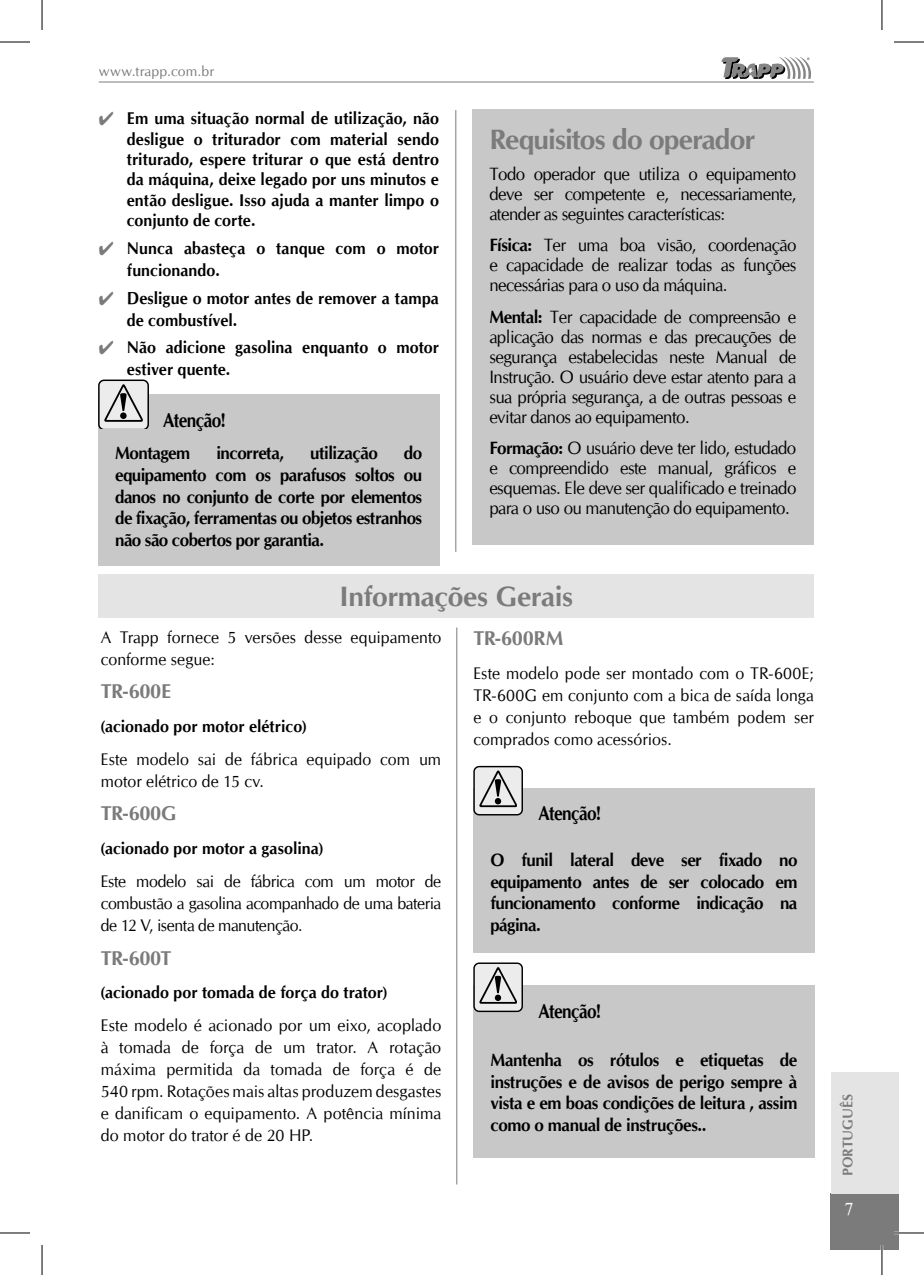
<style>
.page{position:relative;width:924px;height:1275px;background:#fff}
.page>*{position:absolute;margin:0;border:0;box-sizing:border-box;transform-origin:0 0}
.t1{font:700 28px "CG Omega";letter-spacing:-.02em;color:#7b7b7b}
.t2{font:700 20.2px "CG Omega";letter-spacing:-.03em;color:#000;scale:.85 1}
.t3{font:700 20px "CG Omega";letter-spacing:-.02em;color:#7b7b7b}
.t4{font:18px "Times New Roman";color:#fff}
.t5{font:17.8px/20px "CG Omega";letter-spacing:-.03em;color:#000;text-align:justify;scale:.95 1}
.t6{font:700 17.8px/21.6px "CG Omega";letter-spacing:-.03em;color:#000;text-align:justify;scale:.95 1}
.t7{font:700 17px/20.4px "CG Omega";letter-spacing:.005em;color:#000;scale:.94 1}
.t8{font:16.8px/22px "CG Omega";letter-spacing:.005em;color:#000;scale:.95 1}
.t9{font:16.8px/22px "CG Omega";letter-spacing:.005em;color:#000;text-align:justify;scale:.96 1}
.t10{font:700 16.8px "CG Omega";letter-spacing:.005em;color:#000;scale:.95 1}
.t11{font:14px "CG Omega";letter-spacing:.015em;color:#7a7a7a}
.t12{font:700 14px "CG Omega";color:#7b7b7b}
.s1{font-weight:700}
</style>
<div class="page">
<div style="left:830px;top:1193px;width:68px;height:57px;background:#7b7b7b"></div>
<div style="left:830px;top:1071px;width:68px;height:122px;background:#e4e4e4"></div>
<hr style="left:99px;top:82px;width:714px;height:1px;background:#7b7b7b">
<svg style="left:721px;top:57px;width:89px;height:22px"></svg>
<hr style="left:455px;top:110px;width:1px;height:442px;background:#7b7b7b">
<div style="left:472px;top:109px;width:341px;height:435px;background:#c8c8c8"></div>
<div style="left:98px;top:394px;width:341px;height:171px;background:#c8c8c8"></div>
<svg style="left:98px;top:379px;width:51px;height:50px;background:#b9b9b9"></svg>
<div style="left:99px;top:574px;width:714px;height:43px;background:#e4e4e4"></div>
<hr style="left:456px;top:627px;width:1px;height:557px;background:#7b7b7b">
<div style="left:473px;top:787px;width:341px;height:165px;background:#c8c8c8"></div>
<div style="left:474px;top:766px;width:48px;height:48px;background:#ececec;border-radius:5px"></div>
<div style="left:473px;top:766px;width:49px;height:49px;border:1px solid #000;border-radius:5px"></div>
<svg style="left:479px;top:770px;width:38px;height:38px"></svg>
<div style="left:473px;top:985px;width:341px;height:173px;background:#c8c8c8"></div>
<div style="left:474px;top:963px;width:48px;height:48px;background:#ececec;border-radius:5px"></div>
<div style="left:473px;top:962px;width:49px;height:50px;border:1px solid #000;border-radius:5px"></div>
<svg style="left:479px;top:967px;width:38px;height:37px"></svg>
<hr style="left:893px;top:1231px;width:30px;height:3px;background:#fff">
<hr style="left:880px;top:1245px;width:2px;height:30px;background:#fff">
<hr style="left:0;top:42px;width:30px;height:1px;background:#000">
<hr style="left:893px;top:42px;width:30px;height:1px;background:#000">
<hr style="left:0;top:1232px;width:30px;height:1px;background:#000">
<hr style="left:893px;top:1232px;width:30px;height:1px;background:#000">
<hr style="left:42px;top:0;width:1px;height:30px;background:#000">
<hr style="left:42px;top:1245px;width:1px;height:30px;background:#000">
<hr style="left:881px;top:0;width:1px;height:30px;background:#000">
<hr style="left:881px;top:1245px;width:1px;height:30px;background:#000">
<p class="t11" style="left:99px;top:62px;width:117px">www.trapp.com.br</p>
<p class="t7" style="left:127px;top:108px;width:333px;text-align:justify">Em uma situação normal de utilização, não desligue o triturador com material sendo triturado, espere triturar o que está dentro da máquina, deixe legado por uns minutos e então desligue. Isso ajuda a manter limpo o conjunto de corte.</p>
<p class="t7" style="left:127px;top:237px;width:333px;line-height:22px">Nunca abasteça o tanque com o motor funcionando.</p>
<p class="t7" style="left:127px;top:287px;width:333px;line-height:22px">Desligue o motor antes de remover a tampa de combustível.</p>
<p class="t7" style="left:127px;top:336px;width:333px;line-height:22px">Não adicione gasolina enquanto o motor estiver quente.</p>
<h1 class="t1" style="left:489px;top:121px;width:267px">Requisitos do operador</h1>
<p class="t5" style="left:489px;top:164px;width:324px">Todo operador que utiliza o equipamento deve ser competente e, necessariamente, atender as seguintes características:</p>
<p class="t5" style="left:489px;top:235px;width:324px"><span class="s1">Física:</span> Ter uma boa visão, coordenação e capacidade de realizar todas as funções necessárias para o uso da máquina.</p>
<p class="t5" style="left:489px;top:307px;width:324px"><span class="s1">Mental:</span> Ter capacidade de compreensão e aplicação das normas e das precauções de segurança estabelecidas neste Manual de Instrução. O usuário deve estar atento para a sua própria segurança, a de outras pessoas e evitar danos ao equipamento.</p>
<p class="t5" style="left:489px;top:438px;width:324px"><span class="s1">Formação:</span> O usuário deve ter lido, estudado e compreendido este manual, gráficos e esquemas. Ele deve ser qualificado e treinado para o uso ou manutenção do equipamento.</p>
<p class="t2" style="left:163px;top:407px;width:75px">Atenção!</p>
<p class="t6" style="left:115px;top:442px;width:81px">Montagem</p>
<p class="t6" style="left:216px;top:442px;width:73px">incorreta,</p>
<p class="t6" style="left:310px;top:442px;width:73px">utilização</p>
<p class="t6" style="left:115px;top:442px;width:324px;text-indent:289px">do equipamento com os parafusos soltos ou danos no conjunto de corte por elementos de fixação, ferramentas ou objetos estranhos não são cobertos por garantia.</p>
<h1 class="t1" style="left:339px;top:579px;width:235px">Informações Gerais</h1>
<p class="t8" style="left:101px;top:626px;width:360px">A Trapp fornece 5 versões desse equipamento conforme segue:</p>
<p class="t3" style="left:101px;top:679px;width:72px">TR-600E</p>
<p class="t10" style="left:101px;top:715px;width:218px">(acionado por motor elétrico)</p>
<p class="t8" style="left:101px;top:748px;width:360px">Este modelo sai de fábrica equipado com um motor elétrico de 15 cv.</p>
<p class="t3" style="left:101px;top:801px;width:77px">TR-600G</p>
<p class="t10" style="left:101px;top:837px;width:235px">(acionado por motor a gasolina)</p>
<p class="t8" style="left:101px;top:870px;width:360px;text-align:justify">Este modelo sai de fábrica com um motor de combustão a gasolina acompanhado de uma bateria de 12 V, isenta de manutenção.</p>
<p class="t3" style="left:101px;top:945px;width:72px">TR-600T</p>
<p class="t10" style="left:101px;top:981px;width:303px">(acionado por tomada de força do trator)</p>
<p class="t9" style="left:101px;top:1014px;width:356px">Este modelo é acionado por um eixo, acoplado à tomada de força de um trator. A rotação máxima permitida da tomada de força é de 540 rpm. Rotações mais altas produzem desgastes e danificam o equipamento. A potência mínima do motor do trator é de 20 HP.</p>
<p class="t3" style="left:473px;top:626px;width:91px">TR-600RM</p>
<p class="t8" style="left:473px;top:662px;width:360px;text-align:justify">Este modelo pode ser montado com o TR-600E; TR-600G em conjunto com a bica de saída longa e o conjunto reboque que também podem ser comprados como acessórios.</p>
<p class="t2" style="left:538px;top:800px;width:75px">Atenção!</p>
<p class="t6" style="left:490px;top:849px;width:324px">O funil lateral deve ser fixado no equipamento antes de ser colocado em funcionamento conforme indicação na página.</p>
<p class="t2" style="left:538px;top:998px;width:75px">Atenção!</p>
<p class="t6" style="left:490px;top:1049px;width:324px">Mantenha os rótulos e etiquetas de instruções e de avisos de perigo sempre à vista e em boas condições de leitura , assim como o manual de instruções..</p>
<p class="t12" style="left:838px;top:1176px;width:84px;rotate:-90deg">PORTUGUÊS</p>
<p class="t4" style="left:844px;top:1196px;width:10px">7</p>
</div>
